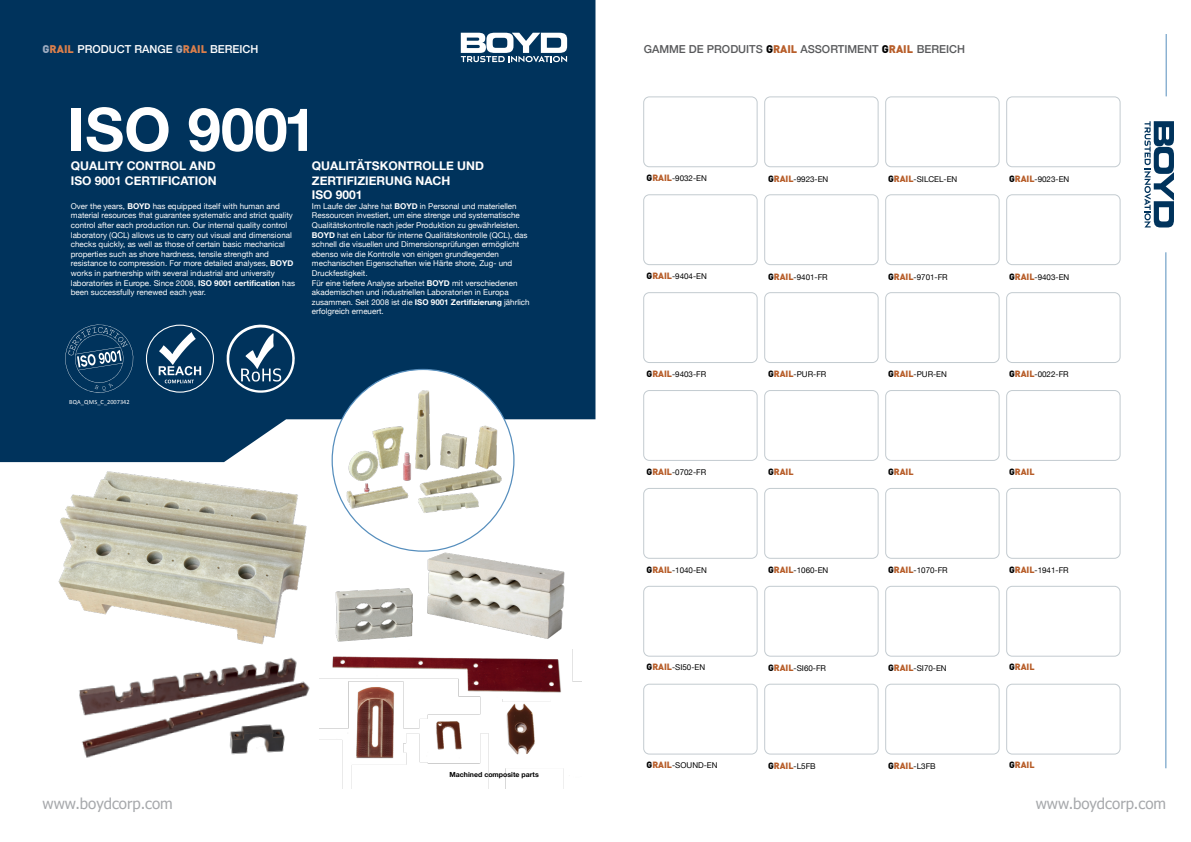
<style>
.page{position:relative;width:1191px;height:842px;background:#fff}
.page>*{position:absolute;margin:0;border:0;box-sizing:border-box;transform-origin:0 0}
.t1{font:700 60px "Helvetica Neue";color:#fff}
.t2{font:15px "Tahoma";color:#a7a9ac}
.t3{font:700 12px/14.4px "Helvetica Neue";color:#fff}
.t4{font:500 11px "Helvetica Neue";color:#58595b}
.t5{font:500 11px "Helvetica Neue";color:#fff}
.t6{font:900 9px "DIN";color:#b75d29}
.t7{font:8px/9.6px "Helvetica Neue";color:#fff}
.t8{font:8px "Helvetica Neue";color:#000}
.t9{font:700 7px "Helvetica Neue";color:#000}
.t10{font:6.3px "Calibri";color:#fff}
.s1{font-family:"DIN";font-weight:900;color:#9dacc1}
.s2{font-family:"DIN";font-weight:900;color:#db7f4b}
.s3{font-weight:700}
.s4{font-family:"DIN";font-weight:900;color:#000}
.s5{font-family:"DIN";font-weight:900;color:#b75d29}
.s6{font-family:"DIN";font-weight:900;font-size:9px}
.s7{font-family:"DIN";font-weight:900;font-size:9px;color:#b75d29}
.s8{color:#000}
</style>
<div class="page">
<img style="left:335px;top:549px;width:230px;height:93px">
<img style="left:79px;top:657px;width:241px;height:101px">
<img style="left:320px;top:650px;width:261px;height:139px">
<img style="left:58px;top:471px;width:249px;height:174px">
<div style="left:0;top:0;width:595px;height:462px;background:#00335c"></div>
<svg style="left:461px;top:33px;width:106px;height:29px"></svg>
<hr style="left:1165px;top:252px;width:1px;height:516px;background:#568ebd">
<hr style="left:1165px;top:34px;width:1px;height:62px;background:#568ebd">
<svg style="left:1144px;top:121px;width:30px;height:106px"></svg>
<div style="left:643px;top:96px;width:114px;height:71px;border:1px solid #c3cbd0;border-radius:6px"></div>
<div style="left:764px;top:96px;width:114px;height:71px;border:1px solid #c3cbd0;border-radius:6px"></div>
<div style="left:885px;top:96px;width:114px;height:71px;border:1px solid #c3cbd0;border-radius:6px"></div>
<div style="left:1006px;top:96px;width:114px;height:71px;border:1px solid #c3cbd0;border-radius:6px"></div>
<div style="left:643px;top:194px;width:114px;height:71px;border:1px solid #c3cbd0;border-radius:6px"></div>
<div style="left:764px;top:194px;width:114px;height:71px;border:1px solid #c3cbd0;border-radius:6px"></div>
<div style="left:885px;top:194px;width:114px;height:71px;border:1px solid #c3cbd0;border-radius:6px"></div>
<div style="left:1006px;top:194px;width:114px;height:71px;border:1px solid #c3cbd0;border-radius:6px"></div>
<div style="left:643px;top:292px;width:114px;height:71px;border:1px solid #c3cbd0;border-radius:6px"></div>
<div style="left:764px;top:292px;width:114px;height:71px;border:1px solid #c3cbd0;border-radius:6px"></div>
<div style="left:885px;top:292px;width:114px;height:71px;border:1px solid #c3cbd0;border-radius:6px"></div>
<div style="left:1006px;top:292px;width:114px;height:71px;border:1px solid #c3cbd0;border-radius:6px"></div>
<div style="left:643px;top:390px;width:114px;height:71px;border:1px solid #c3cbd0;border-radius:6px"></div>
<div style="left:764px;top:390px;width:114px;height:71px;border:1px solid #c3cbd0;border-radius:6px"></div>
<div style="left:885px;top:390px;width:114px;height:71px;border:1px solid #c3cbd0;border-radius:6px"></div>
<div style="left:1006px;top:390px;width:114px;height:71px;border:1px solid #c3cbd0;border-radius:6px"></div>
<div style="left:643px;top:488px;width:114px;height:71px;border:1px solid #c3cbd0;border-radius:6px"></div>
<div style="left:764px;top:488px;width:114px;height:71px;border:1px solid #c3cbd0;border-radius:6px"></div>
<div style="left:885px;top:488px;width:114px;height:71px;border:1px solid #c3cbd0;border-radius:6px"></div>
<div style="left:1006px;top:488px;width:114px;height:71px;border:1px solid #c3cbd0;border-radius:6px"></div>
<div style="left:643px;top:586px;width:114px;height:71px;border:1px solid #c3cbd0;border-radius:6px"></div>
<div style="left:764px;top:586px;width:114px;height:71px;border:1px solid #c3cbd0;border-radius:6px"></div>
<div style="left:885px;top:586px;width:114px;height:71px;border:1px solid #c3cbd0;border-radius:6px"></div>
<div style="left:1006px;top:586px;width:114px;height:71px;border:1px solid #c3cbd0;border-radius:6px"></div>
<div style="left:643px;top:684px;width:114px;height:70px;border:1px solid #c3cbd0;border-radius:6px"></div>
<div style="left:764px;top:684px;width:114px;height:70px;border:1px solid #c3cbd0;border-radius:6px"></div>
<div style="left:885px;top:684px;width:114px;height:70px;border:1px solid #c3cbd0;border-radius:6px"></div>
<div style="left:1006px;top:684px;width:114px;height:70px;border:1px solid #c3cbd0;border-radius:6px"></div>
<div style="left:332px;top:369px;width:182px;height:182px;background:#fff;border-radius:50%"></div>
<img style="left:332px;top:386px;width:182px;height:129px">
<svg style="left:64px;top:324px;width:70px;height:69px;background:#18466b"></svg>
<svg style="left:146px;top:325px;width:68px;height:68px;background:#2c5678"></svg>
<svg style="left:227px;top:324px;width:68px;height:69px;background:#375f7f"></svg>
<h3 class="t5" style="left:43px;top:40px;width:217px"><span class="s1">G</span><span class="s2">RAIL</span> PRODUCT RANGE <span class="s1">G</span><span class="s2">RAIL</span> BEREICH</h3>
<h1 class="t1" style="left:67px;top:82px;width:251px">ISO 9001</h1>
<h3 class="t3" style="left:71px;top:159px;width:147px">QUALITY CONTROL AND<br>ISO 9001 CERTIFICATION</h3>
<p class="t7" style="left:71px;top:202px;width:226px">Over the years, <span class="s3">BOYD</span> has equipped itself with human and material resources that guarantee systematic and strict quality control after each production run. Our internal quality control laboratory (QCL) allows us to carry out visual and dimensional checks quickly, as well as those of certain basic mechanical properties such as shore hardness, tensile strength and resistance to compression. For more detailed analyses, <span class="s3">BOYD </span>works in partnership with several industrial and university laboratories in Europe. Since 2008, <span class="s3">ISO 9001 certification</span> has been successfully renewed each year.</p>
<h3 class="t3" style="left:312px;top:159px;width:174px">QUALITÄTSKONTROLLE UND<br>ZERTIFIZIERUNG NACH<br>ISO 9001</h3>
<p class="t7" style="left:312px;top:202px;width:219px">Im Laufe der Jahre hat <span class="s3">BOYD</span> in Personal und materiellen Ressourcen investiert, um eine strenge und systematische Qualitätskontrolle nach jeder Produktion zu gewährleisten.<br><span class="s3">BOYD</span> hat ein Labor für interne Qualitätskontrolle (QCL), das schnell die visuellen und Dimensionsprüfungen ermöglicht ebenso wie die Kontrolle von einigen grundlegenden mechanischen Eigenschaften wie Härte shore, Zug- und Druckfestigkeit.<br>Für eine tiefere Analyse arbeitet <span class="s3">BOYD</span> mit verschiedenen akademischen und industriellen Laboratorien in Europa zusammen. Seit 2008 ist die <span class="s3">ISO 9001 Zertifizierung</span> jährlich erfolgreich erneuert.</p>
<p class="t10" style="left:69px;top:397px;width:62px">BQA_QMS_C_2007342</p>
<p class="t9" style="left:449px;top:769px;width:91px">Machined composite parts</p>
<h3 class="t4" style="left:643px;top:40px;width:323px">GAMME DE PRODUITS <span class="s4">G</span><span class="s5">RAIL</span> ASSORTIMENT <span class="s4">G</span><span class="s5">RAIL</span> BEREICH</h3>
<p class="t8" style="left:646px;top:172px;width:62px"><span class="s6">G</span><span class="s7">RAIL</span>-9032-EN</p>
<p class="t8" style="left:768px;top:173px;width:62px"><span class="s6">G</span><span class="s7">RAIL</span>-9923-EN</p>
<p class="t8" style="left:888px;top:173px;width:71px"><span class="s6">G</span><span class="s7">RAIL</span>-SILCEL-EN</p>
<p class="t8" style="left:1009px;top:173px;width:62px"><span class="s6">G</span><span class="s7">RAIL</span>-9023-EN</p>
<p class="t8" style="left:646px;top:270px;width:62px"><span class="s6">G</span><span class="s7">RAIL</span>-9404-EN</p>
<p class="t8" style="left:768px;top:271px;width:61px"><span class="s6">G</span><span class="s7">RAIL</span>-9401-FR</p>
<p class="t8" style="left:888px;top:271px;width:61px"><span class="s6">G</span><span class="s7">RAIL</span>-9701-FR</p>
<p class="t8" style="left:1009px;top:271px;width:62px"><span class="s6">G</span><span class="s7">RAIL</span>-9403-EN</p>
<p class="t8" style="left:646px;top:368px;width:61px"><span class="s6">G</span><span class="s7">RAIL</span>-9403-FR</p>
<p class="t8" style="left:768px;top:369px;width:60px"><span class="s6">G</span><span class="s7">RAIL</span>-PUR-FR</p>
<p class="t8" style="left:888px;top:369px;width:60px"><span class="s6">G</span><span class="s7">RAIL</span>-PUR-EN</p>
<p class="t8" style="left:1009px;top:369px;width:61px"><span class="s6">G</span><span class="s7">RAIL</span>-0022-FR</p>
<p class="t8" style="left:646px;top:466px;width:61px"><span class="s6">G</span><span class="s7">RAIL</span>-0702-FR</p>
<p class="t6" style="left:768px;top:465px;width:27px"><span class="s8">G</span>RAIL</p>
<p class="t6" style="left:888px;top:465px;width:27px"><span class="s8">G</span>RAIL</p>
<p class="t6" style="left:1009px;top:465px;width:27px"><span class="s8">G</span>RAIL</p>
<p class="t8" style="left:646px;top:564px;width:62px"><span class="s6">G</span><span class="s7">RAIL</span>-1040-EN</p>
<p class="t8" style="left:768px;top:564px;width:62px"><span class="s6">G</span><span class="s7">RAIL</span>-1060-EN</p>
<p class="t8" style="left:888px;top:564px;width:61px"><span class="s6">G</span><span class="s7">RAIL</span>-1070-FR</p>
<p class="t8" style="left:1009px;top:564px;width:61px"><span class="s6">G</span><span class="s7">RAIL</span>-1941-FR</p>
<p class="t8" style="left:646px;top:662px;width:60px"><span class="s6">G</span><span class="s7">RAIL</span>-SI50-EN</p>
<p class="t8" style="left:768px;top:662px;width:60px"><span class="s6">G</span><span class="s7">RAIL</span>-SI60-FR</p>
<p class="t8" style="left:888px;top:662px;width:60px"><span class="s6">G</span><span class="s7">RAIL</span>-SI70-EN</p>
<p class="t6" style="left:1009px;top:661px;width:27px"><span class="s8">G</span>RAIL</p>
<p class="t8" style="left:646px;top:760px;width:72px"><span class="s6">G</span><span class="s7">RAIL</span>-SOUND-EN</p>
<p class="t8" style="left:768px;top:760px;width:49px"><span class="s6">G</span><span class="s7">RAIL</span>-L5FB</p>
<p class="t8" style="left:888px;top:760px;width:49px"><span class="s6">G</span><span class="s7">RAIL</span>-L3FB</p>
<p class="t6" style="left:1009px;top:759px;width:27px"><span class="s8">G</span>RAIL</p>
<h2 class="t2" style="left:43px;top:794px;width:132px">www.boydcorp.com</h2>
<h2 class="t2" style="left:1035px;top:794px;width:132px">www.boydcorp.com</h2>
</div>
